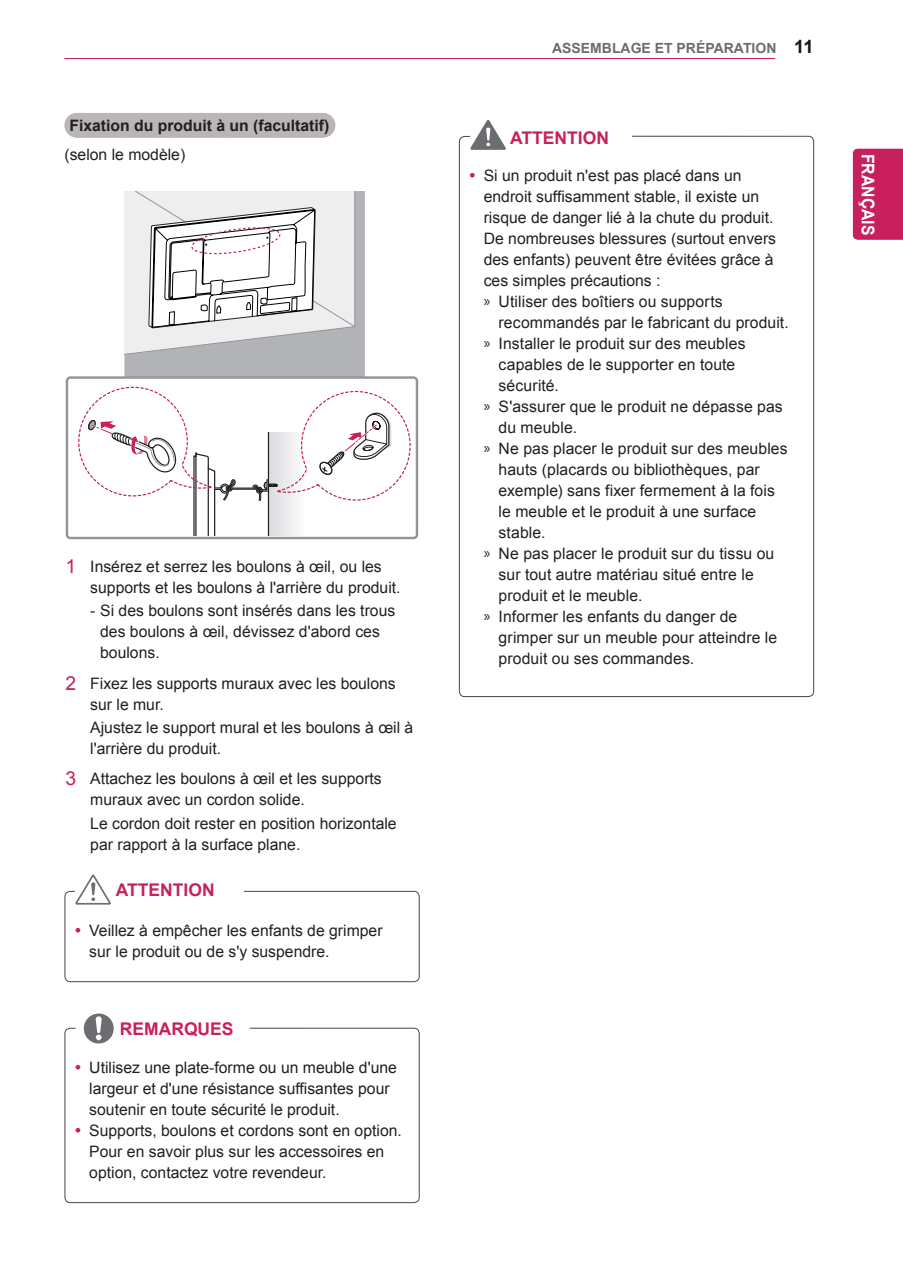
<style>
.page{position:relative;width:903px;height:1275px;background:#fff}
.page>*{position:absolute;margin:0;border:0;box-sizing:border-box;transform-origin:0 0}
.t1{font:700 21px "Arial";color:#fff}
.t2{font:700 18.38px "Arial";color:#1a161a}
.Title-note{font:700 17.5px "Arial";color:#c8205d}
.t3{font:700 17.5px "Arial";color:#fff;scale:.9 1}
.body-_ta_no_arrow{font:15.75px/21px "Arial";letter-spacing:.005em;color:#231f20}
.Body-Bullet{font:15.75px/21px "Arial";color:#231f20}
.Body-Step{font:15.75px/21px "Arial";color:#231f20}
.Body-Step-1{font:15.75px/21px "Arial";color:#231f20}
.Body-Step-2{font:15.75px/21px "Arial";color:#231f20}
.Title-3{font:700 15.75px "Arial";color:#231f20}
.Body{font:15.75px "Arial";color:#231f20}
.t4{font:700 14px "Arial";color:#6c6d70}
.s1{font-size:19.25px;color:#c8205d}
.s2{font-family:"Myriad Pro"}
</style>
<div class="page">
<hr style="left:64px;top:58px;width:711px;height:1px;background:#c8205d">
<div style="left:853px;top:149px;width:50px;height:91px;background:#c8205d"></div>
<svg style="left:470px;top:120px;width:36px;height:30px"></svg>
<div style="left:77px;top:113px;width:245px;height:24px;background:#bab6b7"></div>
<svg style="left:126px;top:137px;width:171px;height:1px"></svg>
<svg style="left:322px;top:113px;width:1px;height:25px"></svg>
<svg style="left:84px;top:1013px;width:30px;height:30px"></svg>
<div style="left:64px;top:891px;width:356px;height:91px;border:1px solid #4c4649;border-radius:5px"></div>
<div style="left:64px;top:1028px;width:356px;height:175px;border:1px solid #4c4649;border-radius:5px"></div>
<div style="left:106px;top:878px;width:137px;height:25px;background:#fff"></div>
<svg style="left:75px;top:875px;width:36px;height:30px"></svg>
<div style="left:66px;top:376px;width:352px;height:163px;border:2px solid #939598;border-radius:3px"></div>
<svg style="left:72px;top:191px;width:345px;height:344px"></svg>
<p class="Title-3" style="left:69px;top:114px;width:261px">Fixation du produit à un (facultatif)</p>
<p class="Body" style="left:64px;top:144px;width:122px">(selon le modèle)</p>
<p class="Body-Step" style="left:90px;top:556px;width:312px;text-indent:-25px"><span class="s1">1</span> Insérez et serrez les boulons à œil, ou les supports et les boulons à l'arrière du produit.</p>
<p class="Body-Step-2" style="left:100px;top:600px;width:297px;text-indent:-10px">- Si des boulons sont insérés dans les trous des boulons à œil, dévissez d'abord ces boulons.</p>
<p class="Body-Step" style="left:90px;top:673px;width:307px;text-indent:-25px"><span class="s1">2</span> Fixez les supports muraux avec les boulons sur le mur.</p>
<p class="Body-Step-1" style="left:90px;top:717px;width:325px">Ajustez le support mural et les boulons à œil à l'arrière du produit.</p>
<p class="Body-Step" style="left:90px;top:768px;width:293px;text-indent:-25px"><span class="s1">3</span> Attachez les boulons à œil et les supports muraux avec un cordon solide.</p>
<p class="Body-Step-1" style="left:90px;top:813px;width:308px">Le cordon doit rester en position horizontale par rapport à la surface plane.</p>
<p class="Title-note" style="left:116px;top:878px;width:100px">ATTENTION</p>
<p class="Body-Bullet" style="left:89px;top:920px;width:295px">Veillez à empêcher les enfants de grimper sur le produit ou de s'y suspendre.</p>
<p class="Title-note" style="left:120px;top:1017px;width:115px">REMARQUES</p>
<p class="Body-Bullet" style="left:89px;top:1057px;width:309px">Utilisez une plate-forme ou un meuble d'une largeur et d'une résistance suffisantes pour soutenir en toute sécurité le produit.</p>
<p class="Body-Bullet" style="left:89px;top:1120px;width:314px">Supports, boulons et cordons sont en option.<br>Pour en savoir plus sur les accessoires en option, contactez votre revendeur.</p>
<p class="t4" style="left:552px;top:39px;width:226px">ASSEMBLAGE ET PRÉPARATION</p>
<p class="t2" style="left:794px;top:34px;width:21px">11</p>
<p class="Title-note" style="left:510px;top:126px;width:100px">ATTENTION</p>
<p class="Body-Bullet" style="left:484px;top:165px;width:294px">Si un produit n'est pas placé dans un endroit suffisamment stable, il existe un risque de danger lié à la chute du produit.<br>De nombreuses blessures (surtout envers des enfants) peuvent être évitées grâce à ces simples précautions :</p>
<p class="body-_ta_no_arrow" style="left:499px;top:291px;width:292px;text-indent:-15px"><span class="s2">»</span> Utiliser des boîtiers ou supports recommandés par le fabricant du produit.</p>
<p class="body-_ta_no_arrow" style="left:499px;top:333px;width:248px;text-indent:-15px"><span class="s2">»</span> Installer le produit sur des meubles capables de le supporter en toute sécurité.</p>
<p class="body-_ta_no_arrow" style="left:499px;top:396px;width:286px;text-indent:-15px"><span class="s2">»</span> S'assurer que le produit ne dépasse pas du meuble.</p>
<p class="body-_ta_no_arrow" style="left:499px;top:438px;width:291px;text-indent:-15px"><span class="s2">»</span> Ne pas placer le produit sur des meubles hauts (placards ou bibliothèques, par exemple) sans fixer fermement à la fois le meuble et le produit à une surface stable.</p>
<p class="body-_ta_no_arrow" style="left:499px;top:543px;width:277px;text-indent:-15px"><span class="s2">»</span> Ne pas placer le produit sur du tissu ou sur tout autre matériau situé entre le produit et le meuble.</p>
<p class="body-_ta_no_arrow" style="left:499px;top:606px;width:280px;text-indent:-15px"><span class="s2">»</span> Informer les enfants du danger de grimper sur un meuble pour atteindre le produit ou ses commandes.</p>
<p class="t3" style="left:879px;top:154px;width:92px;rotate:90deg">FRANÇAIS</p>
<h1 class="t1" style="left:884px;top:173px;width:45px;rotate:90deg">FRA</h1>
</div>
